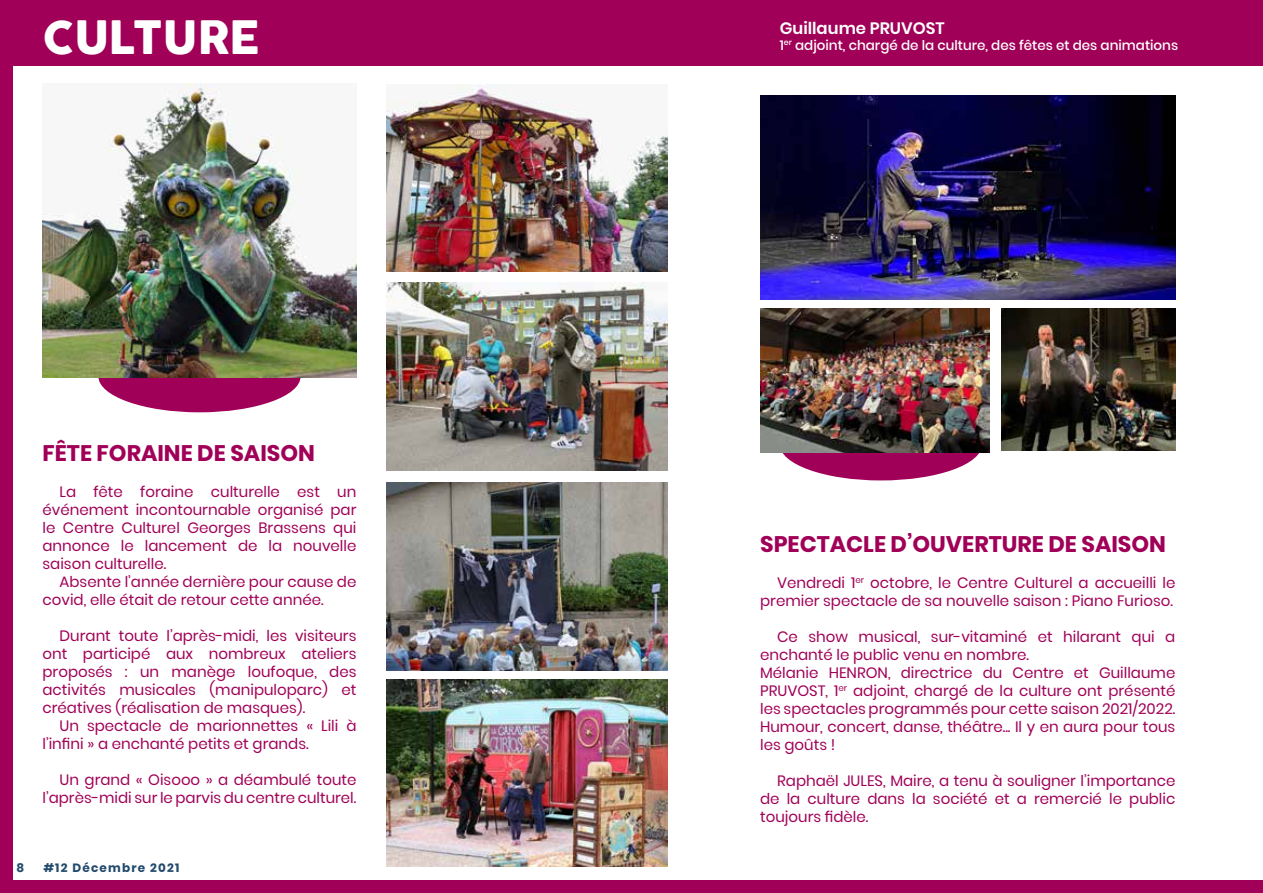
<style>
.page{position:relative;width:1263px;height:893px;background:#fff}
.page>*{position:absolute;margin:0;border:0;box-sizing:border-box;transform-origin:0 0}
.t1{font:45px "Cocogoose";color:#fff}
.t2{font:700 22.5px "Poppins";color:#a00057}
.t3{font:600 16.5px "Poppins";color:#fff}
.t4{font:15px/18px "Poppins";color:#a00057;text-align:justify}
.t5{font:500 13.5px "Poppins";color:#fff}
.t6{font:700 12px "Poppins";letter-spacing:.1em;color:#214a6c}
</style>
<div class="page">
<div style="left:0;top:0;width:1263px;height:66px;background:#a00057"></div>
<div style="left:0;top:57px;width:13px;height:836px;background:#a00057"></div>
<div style="left:0;top:880px;width:1263px;height:13px;background:#a00057"></div>
<div style="left:98px;top:340px;width:203px;height:72px;background:#a00057;border-radius:50%"></div>
<img style="left:43px;top:83px;width:313px;height:295px">
<img style="left:386px;top:483px;width:282px;height:187px">
<img style="left:386px;top:679px;width:282px;height:188px">
<img style="left:386px;top:283px;width:282px;height:187px">
<img style="left:386px;top:84px;width:282px;height:188px">
<div style="left:780px;top:408px;width:202px;height:72px;background:#a00057;border-radius:50%"></div>
<img style="left:760px;top:308px;width:230px;height:145px">
<img style="left:1001px;top:308px;width:174px;height:143px">
<img style="left:760px;top:95px;width:415px;height:205px">
<h1 class="t1" style="left:43px;top:6px;width:218px">CULTURE</h1>
<p class="t3" style="left:780px;top:18px;width:166px">Guillaume PRUVOST</p>
<p class="t5" style="left:780px;top:37px;width:400px">1<sup>er</sup> adjoint, chargé de la culture, des fêtes et des animations</p>
<h2 class="t2" style="left:43px;top:440px;width:274px">FÊTE FORAINE DE SAISON</h2>
<p class="t4" style="left:43px;top:482px;width:315px;text-indent:17px">La fête foraine culturelle est un événement incontournable organisé par le Centre Culturel Georges Brassens qui annonce le lancement de la nouvelle saison culturelle.</p>
<p class="t4" style="left:43px;top:572px;width:315px;text-indent:17px">Absente l’année dernière pour cause de covid, elle était de retour cette année.</p>
<p class="t4" style="left:43px;top:626px;width:315px;text-indent:17px">Durant toute l’après-midi, les visiteurs ont participé aux nombreux ateliers proposés : un manège loufoque, des activités musicales (manipuloparc) et créatives (réalisation de masques).</p>
<p class="t4" style="left:43px;top:716px;width:315px;text-indent:17px">Un spectacle de marionnettes « Lili à l’infini » a enchanté petits et grands.</p>
<p class="t4" style="left:43px;top:770px;width:315px;text-align:right">Un grand « Oisooo » a déambulé toute l’après-midi sur le parvis du centre culturel.</p>
<p class="t6" style="left:17px;top:861px;width:9px">8</p>
<p class="t6" style="left:43px;top:861px;width:137px">#12 Décembre 2021</p>
<h2 class="t2" style="left:760px;top:531px;width:407px">SPECTACLE D’OUVERTURE DE SAISON</h2>
<p class="t4" style="left:760px;top:574px;width:417px;text-align:right">Vendredi 1<sup>er</sup> octobre, le Centre Culturel a accueilli le premier spectacle de sa nouvelle saison : Piano Furioso.</p>
<p class="t4" style="left:760px;top:628px;width:417px;text-align:left;text-indent:17px">Ce show musical, sur-vitaminé et hilarant qui a enchanté le public venu en nombre.<br>Mélanie HENRON, directrice du Centre et Guillaume PRUVOST, 1<sup>er</sup> adjoint, chargé de la culture ont présenté les spectacles programmés pour cette saison 2021/2022.<br>Humour, concert, danse, théâtre... Il y en aura pour tous les goûts !</p>
<p class="t4" style="left:760px;top:772px;width:417px;text-indent:17px">Raphaël JULES, Maire, a tenu à souligner l’importance de la culture dans la société et a remercié le public toujours fidèle.</p>
</div>
